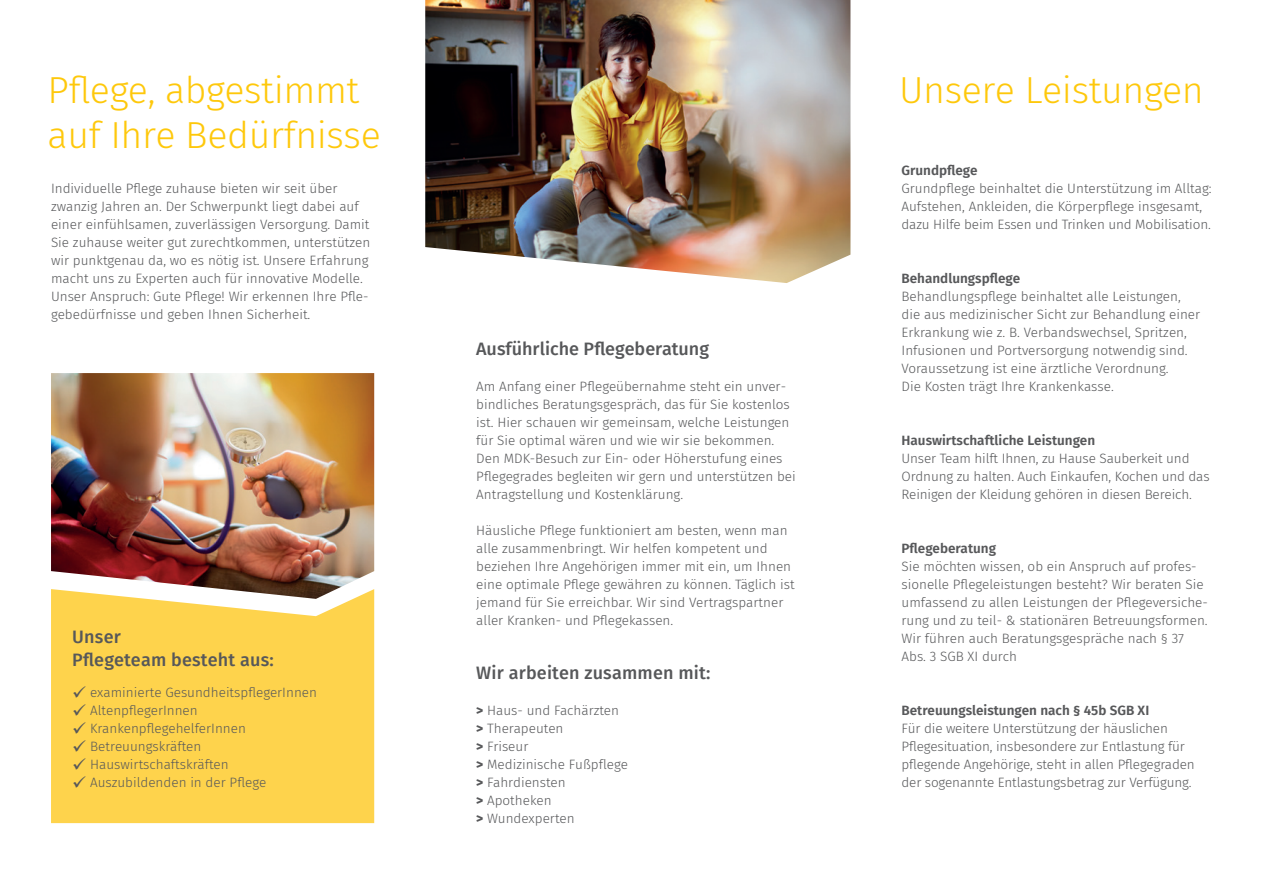
<style>
.page{position:relative;width:1263px;height:893px;background:#fff}
.page>*{position:absolute;margin:0;border:0;box-sizing:border-box;transform-origin:0 0}
._00_Headline_UltraLight_groß{font:300 37.5px/45px "Fira Sans";letter-spacing:-.01em;color:#fec80b}
._01_Body_Subline{font:500 18px/22.5px "Fira Sans";letter-spacing:.01em;color:#57585a}
._01_Body{font:300 13.5px/18px "Fira Sans";color:#57585a}
._01_Body-2{font:600 13.5px "Fira Sans";color:#57585a}
.s1{font-weight:800}
</style>
<div class="page">
<img style="left:425px;top:0;width:425px;height:283px">
<div style="left:51px;top:599px;width:323px;height:224px;background:#fed34c"></div>
<img style="left:51px;top:373px;width:323px;height:226px">
<p class="_00_Headline_UltraLight_groß" style="left:48px;top:67px;width:335px">Pflege, abgestimmt auf Ihre Bedürfnisse</p>
<p class="_01_Body" style="left:51px;top:179px;width:321px">Individuelle Pflege zuhause bieten wir seit über zwanzig Jahren an. Der Schwerpunkt liegt dabei auf einer einfühlsamen, zuverlässigen Versorgung. Damit Sie zuhause weiter gut zurechtkommen, unterstützen wir punktgenau da, wo es nötig ist. Unsere Erfahrung macht uns zu Experten auch für innovative Modelle.<br>Unser Anspruch: Gute Pflege! Wir erkennen Ihre Pfle&shy;gebedürfnisse und geben Ihnen Sicherheit.</p>
<p class="_01_Body_Subline" style="left:72px;top:625px;width:203px">Unser<br>Pflegeteam besteht aus:</p>
<p class="_01_Body" style="left:72px;top:683px;width:246px">✓ examinierte GesundheitspflegerInnen</p>
<p class="_01_Body" style="left:72px;top:701px;width:127px">✓ AltenpflegerInnen</p>
<p class="_01_Body" style="left:72px;top:719px;width:175px">✓ KrankenpflegehelferInnen</p>
<p class="_01_Body" style="left:72px;top:737px;width:131px">✓ Betreuungskräften</p>
<p class="_01_Body" style="left:72px;top:755px;width:158px">✓ Hauswirtschaftskräften</p>
<p class="_01_Body" style="left:72px;top:773px;width:195px">✓ Auszubildenden in der Pflege</p>
<p class="_01_Body_Subline" style="left:476px;top:337px;width:234px">Ausführliche Pflegeberatung</p>
<p class="_01_Body" style="left:476px;top:377px;width:321px">Am Anfang einer Pflegeübernahme steht ein unver&shy;bindliches Beratungsgespräch, das für Sie kostenlos ist. Hier schauen wir gemeinsam, welche Leistungen für Sie optimal wären und wie wir sie bekommen.<br>Den MDK-Besuch zur Ein- oder Höherstufung eines Pflegegrades begleiten wir gern und unterstützen bei Antragstellung und Kostenklärung.</p>
<p class="_01_Body" style="left:476px;top:521px;width:320px">Häusliche Pflege funktioniert am besten, wenn man alle zusammenbringt. Wir helfen kompetent und beziehen Ihre Angehörigen immer mit ein, um Ihnen eine optimale Pflege gewähren zu können. Täglich ist jemand für Sie erreichbar. Wir sind Vertragspartner aller Kranken- und Pflegekassen.</p>
<p class="_01_Body_Subline" style="left:476px;top:661px;width:236px">Wir arbeiten zusammen mit:</p>
<p class="_01_Body" style="left:476px;top:701px;width:144px"><span class="s1">&gt;</span> Haus- und Fachärzten</p>
<p class="_01_Body" style="left:476px;top:719px;width:89px"><span class="s1">&gt;</span> Therapeuten</p>
<p class="_01_Body" style="left:476px;top:737px;width:54px"><span class="s1">&gt;</span> Friseur</p>
<p class="_01_Body" style="left:476px;top:755px;width:153px"><span class="s1">&gt;</span> Medizinische Fußpflege</p>
<p class="_01_Body" style="left:476px;top:773px;width:91px"><span class="s1">&gt;</span> Fahrdiensten</p>
<p class="_01_Body" style="left:476px;top:791px;width:77px"><span class="s1">&gt;</span> Apotheken</p>
<p class="_01_Body" style="left:476px;top:809px;width:100px"><span class="s1">&gt;</span> Wundexperten</p>
<p class="_00_Headline_UltraLight_groß" style="left:899px;top:67px;width:306px">Unsere Leistungen</p>
<p class="_01_Body-2" style="left:901px;top:159px;width:78px">Grundpflege</p>
<p class="_01_Body" style="left:901px;top:179px;width:312px">Grundpflege beinhaltet die Unterstützung im Alltag:<br>Aufstehen, Ankleiden, die Körperpflege insgesamt, dazu Hilfe beim Essen und Trinken und Mobilisation.</p>
<p class="_01_Body-2" style="left:901px;top:267px;width:120px">Behandlungspflege</p>
<p class="_01_Body" style="left:901px;top:287px;width:300px">Behandlungspflege beinhaltet alle Leistungen, die aus medizinischer Sicht zur Behandlung einer Erkrankung wie z. B. Verbandswechsel, Spritzen, Infusionen und Portversorgung notwendig sind.<br>Voraussetzung ist eine ärztliche Verordnung.<br>Die Kosten trägt Ihre Krankenkasse.</p>
<p class="_01_Body-2" style="left:901px;top:429px;width:195px">Hauswirtschaftliche Leistungen</p>
<p class="_01_Body" style="left:901px;top:449px;width:310px">Unser Team hilft Ihnen, zu Hause Sauberkeit und<br>Ordnung zu halten. Auch Einkaufen, Kochen und das<br>Reinigen der Kleidung gehören in diesen Bereich.</p>
<p class="_01_Body-2" style="left:901px;top:537px;width:96px">Pflegeberatung</p>
<p class="_01_Body" style="left:901px;top:557px;width:308px">Sie möchten wissen, ob ein Anspruch auf profes&shy;sionelle Pflegeleistungen besteht? Wir beraten Sie umfassend zu allen Leistungen der Pflegeversiche&shy;rung und zu teil- &amp; stationären Betreuungsformen.<br>Wir führen auch Beratungsgespräche nach § 37<br>Abs. 3 SGB XI durch</p>
<p class="_01_Body-2" style="left:901px;top:699px;width:249px">Betreuungsleistungen nach § 45b SGB XI</p>
<p class="_01_Body" style="left:901px;top:719px;width:295px">Für die weitere Unterstützung der häuslichen Pflegesituation, insbesondere zur Entlastung für pflegende Angehörige, steht in allen Pflegegraden der sogenannte Entlastungsbetrag zur Verfügung.</p>
</div>
